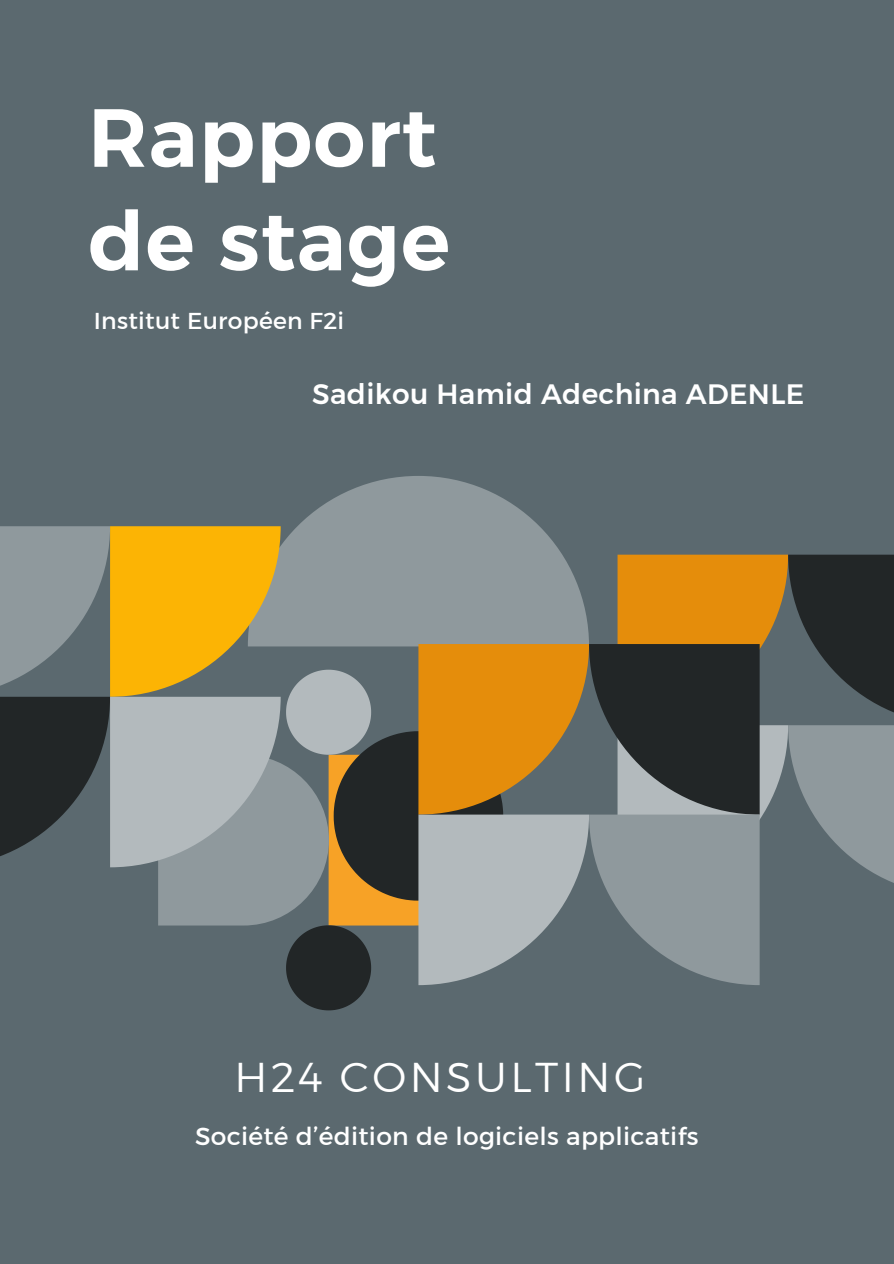
<style>
.page{position:relative;width:894px;height:1264px;background:#fff}
.page>*{position:absolute;margin:0;border:0;box-sizing:border-box;transform-origin:0 0}
.t1{font:700 82.2px/103.5px "Kief Montaser Semi";letter-spacing:.01em;color:#fff}
.t2{font:41.55px "Kief Montaser Light";letter-spacing:.085em;color:#fff}
.t3{font:27.9px "Kief Montaser Medium";letter-spacing:.01em;color:#fff}
.t4{font:24.9px "Kief Montaser Regular";letter-spacing:.01em;color:#fff}
.t5{font:23.4px "Kief Montaser Regular";letter-spacing:.01em;color:#fff}
</style>
<div class="page">
<div style="left:0;top:0;width:893px;height:1263px;background:#5b696f"></div>
<svg style="left:298px;top:476px;width:241px;height:50px;fill:#8f999d"></svg>
<svg style="left:0;top:526px;width:893px;height:484px"></svg>
<h1 class="t1" style="left:88px;top:85px;width:363px">Rapport de stage</h1>
<p class="t5" style="left:94px;top:306px;width:251px">Institut Européen F2i</p>
<h3 class="t3" style="left:312px;top:377px;width:493px">Sadikou Hamid Adechina ADENLE</h3>
<p class="t2" style="left:234px;top:1051px;width:412px">H24 CONSULTING</p>
<p class="t4" style="left:195px;top:1120px;width:505px">Société d’édition de logiciels applicatifs</p>
</div>
